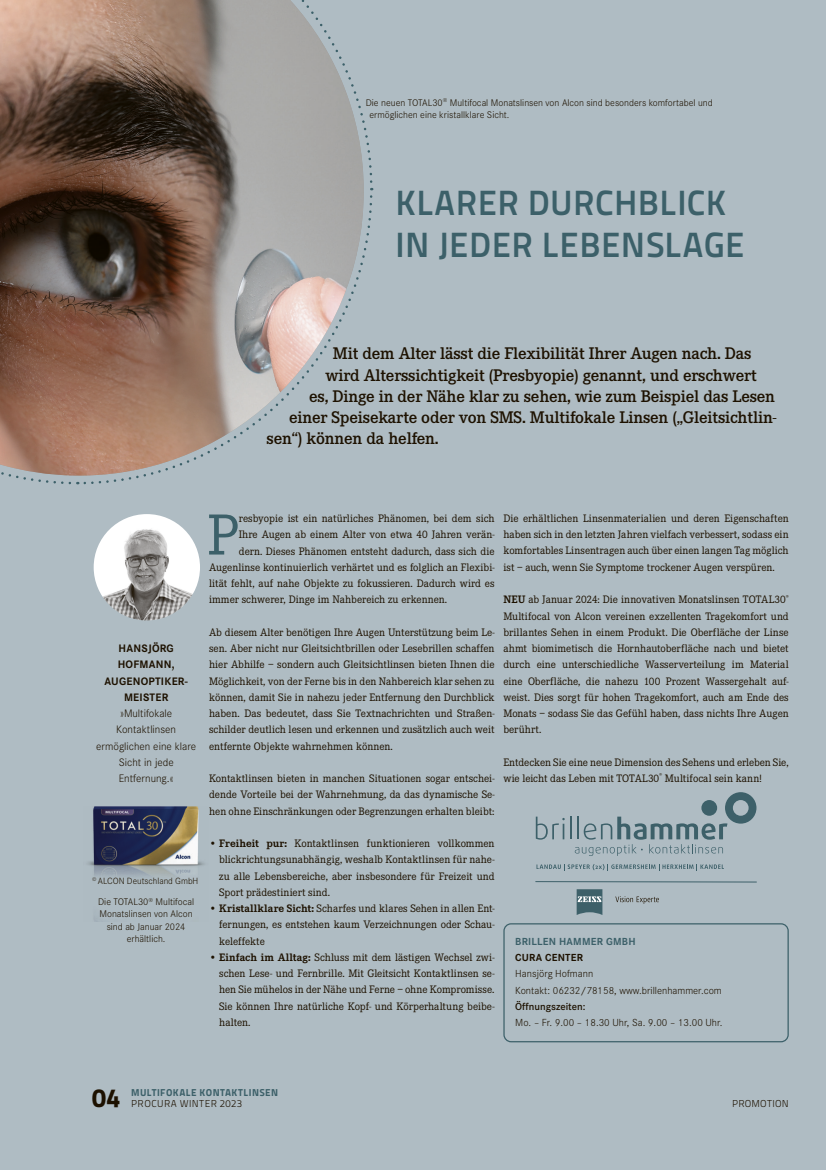
<style>
.page{position:relative;width:826px;height:1170px;background:#fff}
.page>*{position:absolute;margin:0;border:0;box-sizing:border-box;transform-origin:0 0}
.t1{font:60px "Corporate E";color:#3c6069}
.t2{font:35px/42px "Titillium Maps 26 L 750 wt";letter-spacing:.01em;color:#3c6069}
.t3{font:26.25px "Titillium Maps 26 L 999 wt";color:#1d1100}
.t4{font:600 17.5px "Corporate E";letter-spacing:-.01em;color:#1d1100}
.t5{font:11.25px/16.2px "Corporate E";color:#1d1100;text-align:justify}
.t6{font:300 11.25px/16.2px "Corporate S Pro";color:#1d1100;text-align:center}
.t7{font:700 11.25px/16.2px "Corporate S";letter-spacing:.02em;color:#1d1100;text-align:center}
.t8{font:300 10.62px/16.2px "Corporate S Pro";color:#1d1100}
.t9{font:700 10.62px "Corporate S";letter-spacing:.02em;color:#3c6069}
.t10{font:600 10.62px "Corporate S";color:#1d1100}
.t11{font:700 10.62px "Corporate S";letter-spacing:.02em;color:#1d1100}
.t12{font:300 10px/12.5px "Corporate S Pro";color:#1d1100}
.t13{font:10px "Titillium Maps 26 L 250 wt";letter-spacing:.035em;color:#1d1100}
.t14{font:10px "Titillium Maps 26 L 999 wt";letter-spacing:.04em;color:#3c6069}
.t15{font:300 9.38px "Corporate S Pro";color:#1d1100}
.s1{font-weight:700}
</style>
<div class="page">
<div style="left:0;top:0;width:826px;height:1169px;background:#afbcc3"></div>
<div style="left:503px;top:923px;width:285px;height:119px;border:1px solid #3c6069;border-radius:7px"></div>
<img style="left:94px;top:514px;width:106px;height:106px;border-radius:53px">
<svg style="left:615px;top:896px;width:44px;height:7px"></svg>
<svg style="left:576px;top:889px;width:26px;height:25px"></svg>
<svg style="left:536px;top:816px;width:28px;height:23px"></svg>
<svg style="left:570px;top:792px;width:186px;height:64px"></svg>
<svg style="left:536px;top:864px;width:188px;height:6px"></svg>
<svg style="left:535px;top:881px;width:222px;height:1px"></svg>
<img style="left:0;top:0;width:364px;height:475px">
<img style="left:87px;top:806px;width:118px;height:115px">
<p class="t12" style="left:369px;top:95px;width:345px;text-indent:-4px">Die neuen TOTAL30<sup>®</sup> Multifocal Monatslinsen von Alcon sind besonders komfortabel und ermöglichen eine kristallklare Sicht.</p>
<h2 class="t2" style="left:395px;top:180px;width:351px">KLARER DURCHBLICK<br>IN JEDER LEBENSLAGE</h2>
<h3 class="t4" style="left:333px;top:344px;width:420px">Mit dem Alter lässt die Flexibilität Ihrer Augen nach. Das</h3>
<h3 class="t4" style="left:325px;top:365px;width:433px">wird Alterssichtigkeit (Presbyopie) genannt, und erschwert</h3>
<h3 class="t4" style="left:309px;top:386px;width:467px">es, Dinge in der Nähe klar zu sehen, wie zum Beispiel das Lesen</h3>
<h3 class="t4" style="left:289px;top:407px;width:488px">einer Speisekarte oder von SMS. Multifokale Linsen („Gleitsichtlin-</h3>
<h3 class="t4" style="left:267px;top:429px;width:174px">sen“) können da helfen.</h3>
<p class="t7" style="left:105px;top:639px;width:85px">HANSJÖRG<br>HOFMANN,<br>AUGENOPTIKER-<br>MEISTER</p>
<p class="t6" style="left:96px;top:704px;width:102px">»Multifokale<br>Kontaktlinsen ermöglichen eine klare<br>Sicht in jede<br>Entfernung.«</p>
<p class="t15" style="left:92px;top:874px;width:108px"><sup>©</sup> ALCON Deutschland GmbH</p>
<p class="t12" style="left:98px;top:894px;width:97px;text-align:center">Die TOTAL30<sup>®</sup> Multifocal<br>Monatslinsen von Alcon sind ab Januar 2024 erhältlich.</p>
<h1 class="t1" style="left:207px;top:502px;width:33px">P</h1>
<p class="t5" style="left:239px;top:510px;width:257px">resbyopie ist ein natürliches Phänomen, bei dem sich</p>
<p class="t5" style="left:239px;top:526px;width:257px">Ihre Augen ab einem Alter von etwa 40 Jahren verän-</p>
<p class="t5" style="left:239px;top:543px;width:257px">dern. Dieses Phänomen entsteht dadurch, dass sich die</p>
<p class="t5" style="left:209px;top:559px;width:287px">Augenlinse kontinuierlich verhärtet und es folglich an Flexibi-</p>
<p class="t5" style="left:209px;top:575px;width:287px">lität fehlt, auf nahe Objekte zu fokussieren. Dadurch wird es</p>
<p class="t5" style="left:209px;top:591px;width:239px">immer schwerer, Dinge im Nahbereich zu erkennen.</p>
<p class="t5" style="left:209px;top:624px;width:287px">Ab diesem Alter benötigen Ihre Augen Unterstützung beim Le&shy;sen. Aber nicht nur Gleitsichtbrillen oder Lesebrillen schaffen hier Abhilfe – sondern auch Gleitsichtlinsen bieten Ihnen die Möglichkeit, von der Ferne bis in den Nahbereich klar sehen zu können, damit Sie in nahezu jeder Entfernung den Durchblick haben. Das bedeutet, dass Sie Textnachrichten und Straßen&shy;schilder deutlich lesen und erkennen und zusätzlich auch weit entfernte Objekte wahrnehmen können.</p>
<p class="t5" style="left:209px;top:770px;width:287px">Kontaktlinsen bieten in manchen Situationen sogar entschei&shy;dende Vorteile bei der Wahrnehmung, da das dynamische Se&shy;hen ohne Einschränkungen oder Begrenzungen erhalten bleibt:</p>
<p class="t5" style="left:219px;top:835px;width:277px;text-indent:-10px">• <span class="s1">Freiheit pur:</span> Kontaktlinsen funktionieren vollkommen blickrichtungsunabhängig, weshalb Kontaktlinsen für nahe&shy;zu alle Lebensbereiche, aber insbesondere für Freizeit und Sport prädestiniert sind.</p>
<p class="t5" style="left:219px;top:900px;width:277px;text-indent:-10px">• <span class="s1">Kristallklare Sicht:</span> Scharfes und klares Sehen in allen Ent&shy;fernungen, es entstehen kaum Verzeichnungen oder Schau&shy;keleffekte</p>
<p class="t5" style="left:219px;top:949px;width:277px;text-indent:-10px">• <span class="s1">Einfach im Alltag:</span> Schluss mit dem lästigen Wechsel zwi&shy;schen Lese- und Fernbrille. Mit Gleitsicht Kontaktlinsen se&shy;hen Sie mühelos in der Nähe und Ferne – ohne Kompromisse.<br>Sie können Ihre natürliche Kopf- und Körperhaltung beibe&shy;halten.</p>
<p class="t5" style="left:503px;top:510px;width:287px">Die erhältlichen Linsenmaterialien und deren Eigenschaften haben sich in den letzten Jahren vielfach verbessert, sodass ein komfortables Linsentragen auch über einen langen Tag möglich ist – auch, wenn Sie Symptome trockener Augen verspüren.</p>
<p class="t5" style="left:503px;top:591px;width:287px"><span class="s1">NEU</span> ab Januar 2024: Die innovativen Monatslinsen TOTAL30<sup>® </sup>Multifocal von Alcon vereinen exzellenten Tragekomfort und brillantes Sehen in einem Produkt. Die Oberfläche der Linse ahmt biomimetisch die Hornhautoberfläche nach und bietet durch eine unterschiedliche Wasserverteilung im Material eine Oberfläche, die nahezu 100 Prozent Wassergehalt auf&shy;weist. Dies sorgt für hohen Tragekomfort, auch am Ende des Monats – sodass Sie das Gefühl haben, dass nichts Ihre Augen berührt.</p>
<p class="t5" style="left:503px;top:754px;width:287px">Entdecken Sie eine neue Dimension des Sehens und erleben Sie, wie leicht das Leben mit TOTAL30<sup>®</sup> Multifocal sein kann!</p>
<p class="t9" style="left:515px;top:933px;width:122px">BRILLEN HAMMER GMBH</p>
<p class="t11" style="left:515px;top:950px;width:69px">CURA CENTER</p>
<p class="t8" style="left:515px;top:964px;width:208px">Hansjörg Hofmann<br>Kontakt: 06232/78158, www.brillenhammer.com</p>
<p class="t10" style="left:515px;top:1000px;width:72px">Öffnungszeiten:</p>
<p class="t8" style="left:515px;top:1013px;width:209px">Mo. – Fr. 9.00 – 18.30 Uhr, Sa. 9.00 – 13.00 Uhr.</p>
<p class="t14" style="left:131px;top:1084px;width:148px">MULTIFOKALE KONTAKTLINSEN</p>
<h3 class="t3" style="left:92px;top:1077px;width:30px">04</h3>
<p class="t13" style="left:131px;top:1096px;width:112px">PROCURA WINTER 2023</p>
<p class="t13" style="left:732px;top:1096px;width:58px">PROMOTION</p>
</div>
